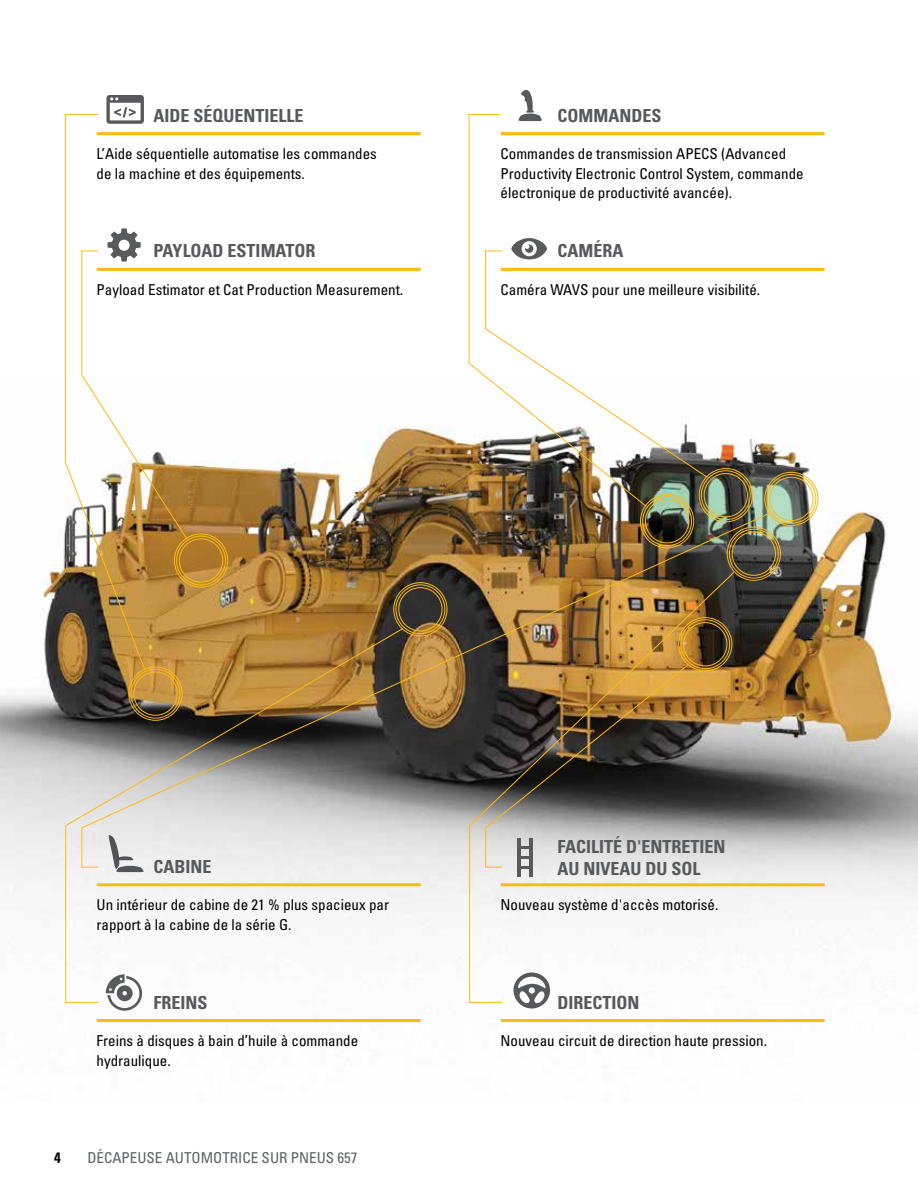
<style>
.page{position:relative;width:918px;height:1188px;background:#fff}
.page>*{position:absolute;margin:0;border:0;box-sizing:border-box;transform-origin:0 0}
.t1{font:18px/21.6px "Univers LTCYR 67 Bold Cond";color:#58595b}
.t2{font:condensed 15px/19.5px "Univers LTCYR 57";color:#000}
.t3{font:condensed 15px "Univers LTCYR 57";color:#5e6263}
.t4{font:15px "Univers LTCYR 67 Bold Cond";color:#000}
</style>
<div class="page">
<img style="left:0;top:376px;width:918px;height:647px">
<div style="left:764px;top:472px;width:54px;height:54px;border:1px solid #fdba12;border-radius:50%"></div>
<div style="left:767px;top:474px;width:49px;height:50px;border:1px solid #fdba12;border-radius:50%"></div>
<div style="left:769px;top:477px;width:44px;height:44px;border:1px solid #fdba12;border-radius:50%"></div>
<div style="left:699px;top:468px;width:54px;height:54px;border:1px solid #fdba12;border-radius:50%"></div>
<div style="left:701px;top:470px;width:50px;height:50px;border:1px solid #fdba12;border-radius:50%"></div>
<div style="left:704px;top:473px;width:44px;height:44px;border:1px solid #fdba12;border-radius:50%"></div>
<div style="left:732px;top:532px;width:44px;height:44px;border:1px solid #fdba12;border-radius:50%"></div>
<div style="left:645px;top:499px;width:44px;height:44px;border:1px solid #fdba12;border-radius:50%"></div>
<hr style="left:97px;top:268px;width:324px;height:3px;background:#fdba12">
<hr style="left:501px;top:132px;width:324px;height:3px;background:#fdba12">
<hr style="left:97px;top:132px;width:324px;height:3px;background:#fdba12">
<svg style="left:65px;top:114px;width:81px;height:514px"></svg>
<svg style="left:647px;top:267px;width:61px;height:211px"></svg>
<svg style="left:468px;top:114px;width:179px;height:393px"></svg>
<hr style="left:501px;top:268px;width:324px;height:3px;background:#fdba12">
<svg style="left:65px;top:628px;width:338px;height:375px"></svg>
<img style="left:81px;top:513px;width:689px;height:355px">
<img style="left:469px;top:571px;width:266px;height:432px">
<div style="left:104px;top:93px;width:42px;height:31px;background:#fff"></div>
<svg style="left:106px;top:95px;width:38px;height:29px"></svg>
<svg style="left:81px;top:228px;width:107px;height:312px"></svg>
<svg style="left:513px;top:89px;width:35px;height:38px"></svg>
<div style="left:510px;top:232px;width:43px;height:32px;background:#fff"></div>
<svg style="left:511px;top:238px;width:36px;height:21px"></svg>
<hr style="left:97px;top:883px;width:324px;height:3px;background:#fdba12">
<hr style="left:501px;top:1019px;width:324px;height:3px;background:#fdba12">
<hr style="left:97px;top:1019px;width:324px;height:3px;background:#fdba12">
<hr style="left:501px;top:883px;width:324px;height:3px;background:#fdba12">
<svg style="left:106px;top:974px;width:36px;height:37px"></svg>
<svg style="left:513px;top:972px;width:37px;height:36px"></svg>
<hr style="left:518px;top:838px;width:3px;height:38px;background:#595a5c">
<hr style="left:530px;top:838px;width:3px;height:38px;background:#595a5c">
<img style="left:485px;top:664px;width:204px;height:204px">
<svg style="left:104px;top:830px;width:46px;height:47px"></svg>
<p class="t1" style="left:154px;top:104px;width:151px">AIDE SÉQUENTIELLE</p>
<p class="t2" style="left:97px;top:144px;width:282px">L’Aide séquentielle automatise les commandes de la machine et des équipements.</p>
<p class="t1" style="left:154px;top:240px;width:164px">PAYLOAD ESTIMATOR</p>
<p class="t2" style="left:97px;top:280px;width:308px">Payload Estimator et Cat Production Measurement.</p>
<p class="t1" style="left:557px;top:104px;width:106px">COMMANDES</p>
<p class="t2" style="left:501px;top:144px;width:305px">Commandes de transmission APECS (Advanced<br>Productivity Electronic Control System, commande électronique de productivité avancée).</p>
<p class="t1" style="left:557px;top:240px;width:68px">CAMÉRA</p>
<p class="t2" style="left:501px;top:280px;width:261px">Caméra WAVS pour une meilleure visibilité.</p>
<p class="t1" style="left:154px;top:855px;width:60px">CABINE</p>
<p class="t2" style="left:97px;top:895px;width:294px">Un intérieur de cabine de 21 % plus spacieux par rapport à la cabine de la série G.</p>
<p class="t1" style="left:154px;top:991px;width:56px">FREINS</p>
<p class="t2" style="left:97px;top:1031px;width:263px">Freins à disques à bain d’huile à commande hydraulique.</p>
<p class="t4" style="left:54px;top:1148px;width:8px">4</p>
<p class="t3" style="left:87px;top:1148px;width:272px">DÉCAPEUSE AUTOMOTRICE SUR PNEUS 657</p>
<p class="t1" style="left:557px;top:836px;width:170px">FACILITÉ D'ENTRETIEN<br>AU NIVEAU DU SOL</p>
<p class="t2" style="left:501px;top:895px;width:219px">Nouveau système d'accès motorisé.</p>
<p class="t1" style="left:557px;top:991px;width:84px">DIRECTION</p>
<p class="t2" style="left:501px;top:1031px;width:268px">Nouveau circuit de direction haute pression.</p>
</div>
